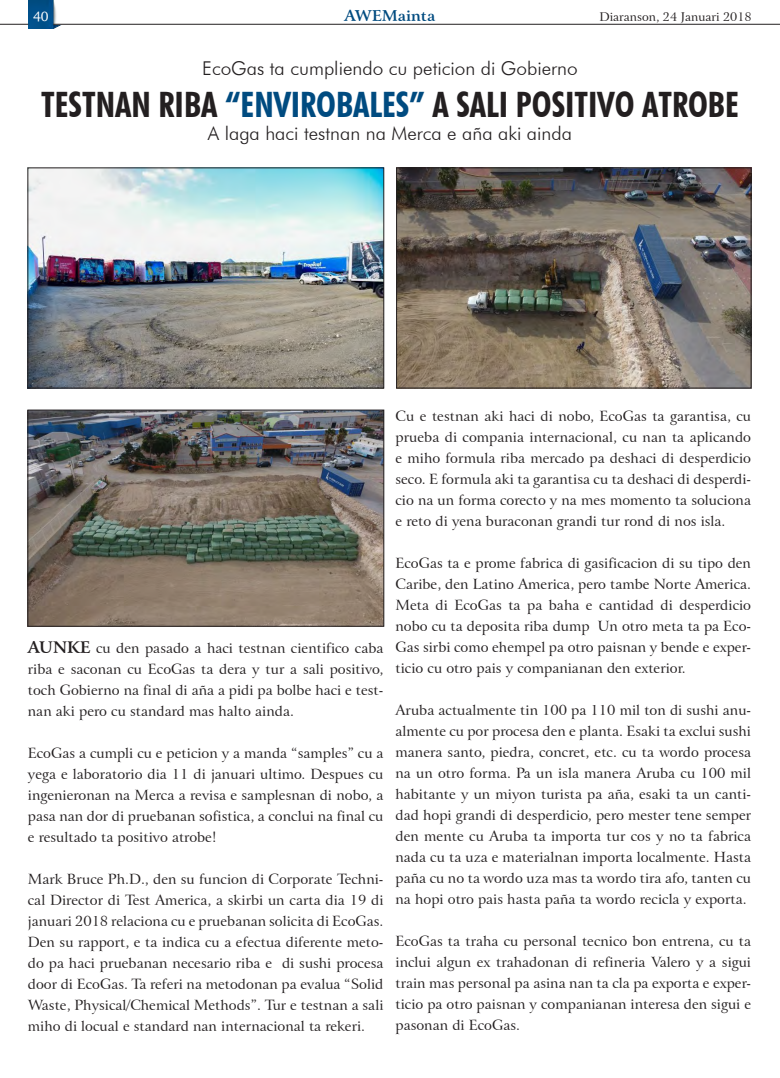
<style>
.page{position:relative;width:780px;height:1078px;background:#fff}
.page>*{position:absolute;margin:0;border:0;box-sizing:border-box;transform-origin:0 0}
.No_Spacing{font:700 condensed 35px "Futura BT";color:#231f20}
.No_Spacing-2{font:300 19px "Futura BT";color:#231f20}
.t1{font:700 15px "Arrus BT";color:#004b80}
.Body_Text_14{font:14px/21px "Arrus BT";color:#231f20;text-align:justify}
.t2{font:14px "Charter ITCTT";color:#fff}
.t3{font:12px "Arrus BT";color:#231f20}
.s1{color:#004b80}
.s2{font-weight:700;font-size:16px}
</style>
<div class="page">
<img style="left:28px;top:0;width:33px;height:28px">
<svg style="left:0;top:24px;width:28px;height:1px"></svg>
<hr style="left:53px;top:24px;width:727px;height:1px;background:#231f20">
<img style="left:398px;top:169px;width:351px;height:217px">
<div style="left:396px;top:167px;width:355px;height:221px;border:1px solid #231f20"></div>
<img style="left:29px;top:411px;width:353px;height:213px">
<div style="left:27px;top:409px;width:357px;height:217px;border:1px solid #231f20"></div>
<img style="left:29px;top:169px;width:353px;height:217px">
<div style="left:27px;top:167px;width:357px;height:221px;border:1px solid #231f20"></div>
<p class="t2" style="left:33px;top:7px;width:17px">40</p>
<p class="t1" style="left:344px;top:7px;width:92px">AWEMainta</p>
<p class="t3" style="left:599px;top:9px;width:154px">Diaranson, 24 Januari 2018</p>
<p class="No_Spacing-2" style="left:202px;top:56px;width:377px">EcoGas ta cumpliendo cu peticion di Gobierno</p>
<p class="No_Spacing" style="left:41px;top:83px;width:699px">TESTNAN RIBA <span class="s1">“ENVIROBALES”</span> A SALI POSITIVO ATROBE</p>
<p class="No_Spacing-2" style="left:208px;top:121px;width:366px">A laga haci testnan na Merca e aña aki ainda</p>
<p class="Body_Text_14" style="left:28px;top:637px;width:357px"><span class="s2">AUNKE</span> cu den pasado a haci testnan cientifico caba riba e saconan cu EcoGas ta dera y tur a sali positivo, toch Gobierno na final di aña a pidi pa bolbe haci e test&shy;nan aki pero cu standard mas halto ainda.</p>
<p class="Body_Text_14" style="left:28px;top:742px;width:357px">EcoGas a cumpli cu e peticion y a manda “samples” cu a yega e laboratorio dia 11 di januari ultimo. Despues cu ingenieronan na Merca a revisa e samplesnan di nobo, a pasa nan dor di pruebanan sofistica, a conclui na final cu e resultado ta positivo atrobe!</p>
<p class="Body_Text_14" style="left:28px;top:868px;width:357px">Mark Bruce Ph.D., den su funcion di Corporate Techni&shy;cal Director di Test America, a skirbi un carta dia 19 di januari 2018 relaciona cu e pruebanan solicita di EcoGas.<br>Den su rapport, e ta indica cu a efectua diferente meto&shy;do pa haci pruebanan necesario riba e di sushi procesa door di EcoGas. Ta referi na metodonan pa evalua “Solid Waste, Physical/Chemical Methods”. Tur e testnan a sali miho di locual e standard nan internacional ta rekeri.</p>
<p class="Body_Text_14" style="left:395px;top:405px;width:357px">Cu e testnan aki haci di nobo, EcoGas ta garantisa, cu prueba di compania internacional, cu nan ta aplicando e miho formula riba mercado pa deshaci di desperdicio seco. E formula aki ta garantisa cu ta deshaci di desperdi&shy;cio na un forma corecto y na mes momento ta soluciona e reto di yena buraconan grandi tur rond di nos isla.</p>
<p class="Body_Text_14" style="left:395px;top:552px;width:357px">EcoGas ta e prome fabrica di gasificacion di su tipo den Caribe, den Latino America, pero tambe Norte America.<br>Meta di EcoGas ta pa baha e cantidad di desperdicio nobo cu ta deposita riba dump Un otro meta ta pa Eco-Gas sirbi como ehempel pa otro paisnan y bende e exper&shy;ticio cu otro pais y companianan den exterior.</p>
<p class="Body_Text_14" style="left:395px;top:699px;width:357px">Aruba actualmente tin 100 pa 110 mil ton di sushi anu&shy;almente cu por procesa den e planta. Esaki ta exclui sushi manera santo, piedra, concret, etc. cu ta wordo procesa na un otro forma. Pa un isla manera Aruba cu 100 mil habitante y un miyon turista pa aña, esaki ta un canti&shy;dad hopi grandi di desperdicio, pero mester tene semper den mente cu Aruba ta importa tur cos y no ta fabrica nada cu ta uza e materialnan importa localmente. Hasta paña cu no ta wordo uza mas ta wordo tira afo, tanten cu na hopi otro pais hasta paña ta wordo recicla y exporta.</p>
<p class="Body_Text_14" style="left:395px;top:930px;width:357px">EcoGas ta traha cu personal tecnico bon entrena, cu ta inclui algun ex trahadonan di refineria Valero y a sigui train mas personal pa asina nan ta cla pa exporta e exper&shy;ticio pa otro paisnan y companianan interesa den sigui e pasonan di EcoGas.</p>
</div>
